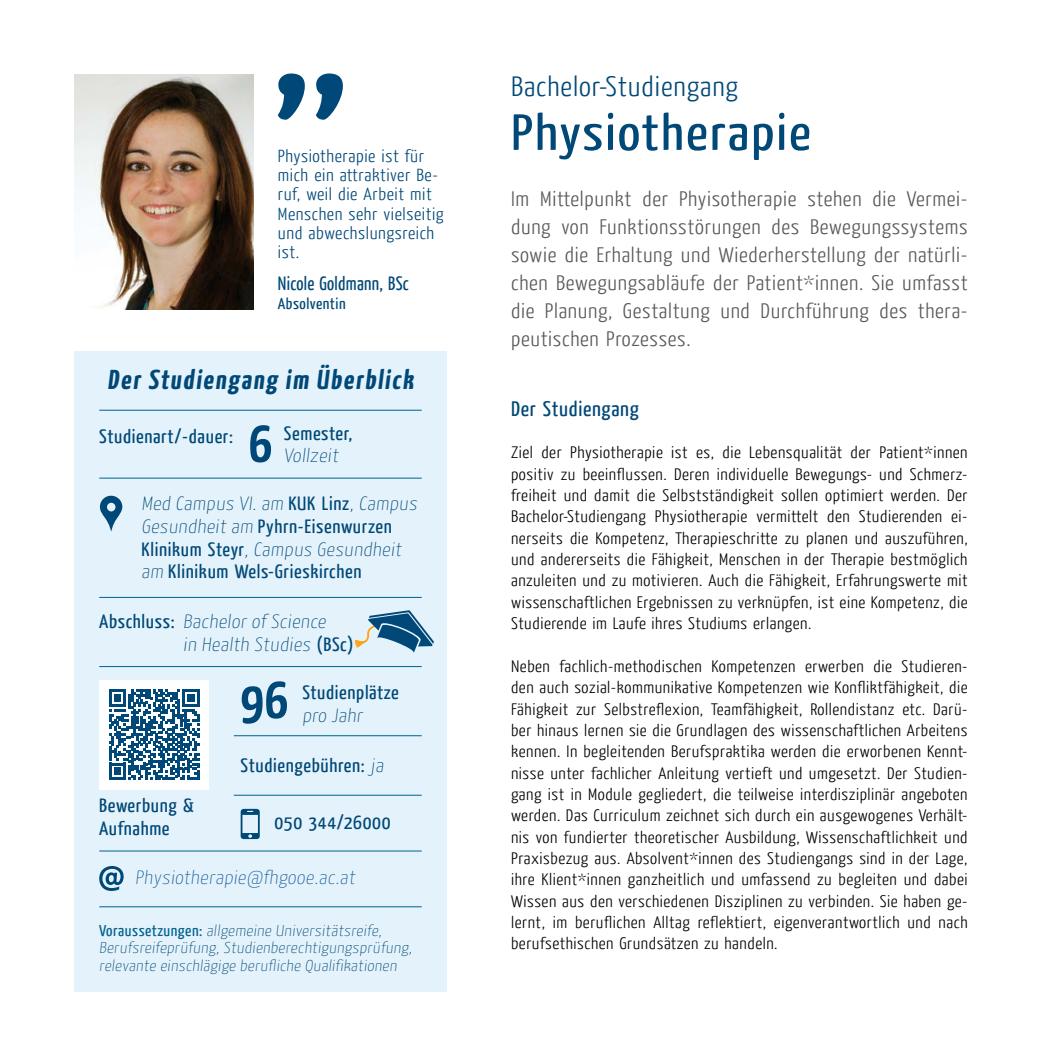
<style>
.page{position:relative;width:1042px;height:1042px;background:#fff}
.page>*{position:absolute;margin:0;border:0;box-sizing:border-box;transform-origin:0 0}
.p_-_Infobox_-_regular{font:700 52.5px "Yanone Kaffeesatz";color:#004877;scale:1.1 1}
.H1_-_Innenteil{font:50.75px "Yanone Kaffeesatz";letter-spacing:.03em;color:#004877;scale:1.2 1}
.H1_-_Innenteil-2{font:300 28px "Yanone Kaffeesatz";letter-spacing:.03em;color:#004877;scale:1.1 1}
.h2_-_Infobox{font:700 27.3px "Yanone Kaffeesatz";color:#004877;scale:1.1 1}
.p_-_Einleitung{font:300 21px/28px "Yanone Kaffeesatz";letter-spacing:.03em;color:#58585a;text-align:justify;scale:1.1 1}
.H2_-_Zwischentitel{font:21px "Yanone Kaffeesatz";letter-spacing:.03em;color:#004877;scale:1.1 1}
.p_-_Infobox_-_regular-2{font:19.25px/22.8px "Yanone Kaffeesatz";letter-spacing:.03em;color:#004877;scale:1.1 1}
.p_-_Infobox_-_regular-3{font:100 19.25px/22.8px "Yanone Kaffeesatz";color:#004877;scale:1.1 1}
.p_-_infobox_light{font:100 19.25px "Yanone Kaffeesatz";color:#165b9a;scale:1.1 1}
.p_-_Infobox_-_regular-4{font:19.25px "Yanone Kaffeesatz";letter-spacing:.03em;color:#004877}
.t1{font:300 17.5px/19.2px "Yanone Kaffeesatz";letter-spacing:.03em;color:#004877;scale:1.1 1}
.p_-_Fließtext{font:300 16.62px/21.3px "Yanone Kaffeesatz";letter-spacing:.03em;color:#000;text-align:justify;scale:1.1 1}
.t2{font:100 15.75px/17.5px "Yanone Kaffeesatz";letter-spacing:.03em;color:#004877;scale:1.1 1}
.t3{font:15.75px "Yanone Kaffeesatz";letter-spacing:.03em;color:#004877;scale:1.1 1}
.s1{font-weight:100}
.s2{font-weight:400}
.s3{font-weight:400;color:#00628e}
</style>
<div class="page">
<div style="left:74px;top:352px;width:372px;height:640px;background:#e4f2fb"></div>
<svg style="left:100px;top:496px;width:22px;height:35px"></svg>
<hr style="left:99px;top:410px;width:323px;height:1px;background:#00628e">
<hr style="left:99px;top:478px;width:323px;height:1px;background:#00628e">
<hr style="left:99px;top:597px;width:323px;height:1px;background:#00628e">
<hr style="left:99px;top:666px;width:323px;height:1px;background:#00628e">
<hr style="left:234px;top:735px;width:188px;height:1px;background:#00628e">
<hr style="left:234px;top:795px;width:188px;height:1px;background:#00628e">
<hr style="left:99px;top:850px;width:323px;height:1px;background:#00628e">
<hr style="left:99px;top:906px;width:323px;height:1px;background:#00628e">
<svg style="left:354px;top:610px;width:80px;height:43px"></svg>
<svg style="left:241px;top:809px;width:19px;height:30px"></svg>
<svg style="left:99px;top:866px;width:25px;height:25px"></svg>
<svg style="left:278px;top:73px;width:65px;height:47px"></svg>
<div style="left:99px;top:680px;width:110px;height:109px;background:#fff"></div>
<svg style="left:109px;top:689px;width:90px;height:91px"></svg>
<img style="left:74px;top:74px;width:180px;height:235px">
<p class="t1" style="left:278px;top:146px;width:152px">Physiotherapie ist für mich ein attraktiver Be&shy;ruf, weil die Arbeit mit<br>Menschen sehr vielseitig und abwechslungsreich ist.</p>
<p class="p_-_Infobox_-_regular-4" style="left:278px;top:271px;width:133px">Nicole Goldmann, BSc</p>
<p class="t3" style="left:278px;top:293px;width:63px">Absolventin</p>
<h2 class="h2_-_Infobox" style="left:107px;top:362px;width:283px">Der Studiengang im Überblick</h2>
<p class="p_-_Infobox_-_regular" style="left:249px;top:412px;width:22px">6</p>
<p class="p_-_Infobox_-_regular-2" style="left:99px;top:425px;width:123px">Studienart/-dauer:</p>
<p class="p_-_Infobox_-_regular-2" style="left:284px;top:421px;width:64px">Semester,<br><span class="s1">Vollzeit</span></p>
<p class="p_-_Infobox_-_regular-2" style="left:141px;top:491px;width:254px"><span class="s1">Med Campus VI. am</span> KUK Linz<span class="s1">, Campus Gesundheit am</span> Pyhrn-Eisenwurzen Klinikum Steyr<span class="s1">, Campus Gesundheit am</span> Klinikum Wels-Grieskirchen</p>
<p class="p_-_Infobox_-_regular-3" style="left:183px;top:609px;width:156px;text-indent:-84px"><span class="s2">Abschluss:</span> Bachelor of Science<br>in Health Studies <span class="s2">(BSc)</span></p>
<p class="p_-_Infobox_-_regular" style="left:241px;top:668px;width:45px">96</p>
<p class="p_-_Infobox_-_regular-2" style="left:302px;top:680px;width:89px">Studienplätze <span class="s1">pro Jahr</span></p>
<p class="p_-_Infobox_-_regular-2" style="left:241px;top:753px;width:134px">Studiengebühren: <span class="s1">ja</span></p>
<p class="p_-_Infobox_-_regular-2" style="left:99px;top:793px;width:87px">Bewerbung &amp;<br>Aufnahme</p>
<p class="p_-_Infobox_-_regular-2" style="left:274px;top:810px;width:107px">050 344/26000</p>
<p class="p_-_infobox_light" style="left:135px;top:865px;width:204px">Physiotherapie@fhgooe.ac.at</p>
<p class="t2" style="left:99px;top:921px;width:288px"><span class="s3">Voraussetzungen:</span> allgemeine Universitätsreife,<br>Berufsreifeprüfung, Studienberechtigungsprüfung, relevante einschlägige berufliche Qualifikationen</p>
<h1 class="H1_-_Innenteil-2" style="left:511px;top:68px;width:208px">Bachelor-Studiengang</h1>
<h1 class="H1_-_Innenteil" style="left:511px;top:100px;width:251px">Physiotherapie</h1>
<p class="p_-_Einleitung" style="left:511px;top:184px;width:416px">Im Mittelpunkt der Phyisotherapie stehen die Vermei&shy;dung von Funktionsstörungen des Bewegungssystems sowie die Erhaltung und Wiederherstellung der natürli&shy;chen Bewegungsabläufe der Patient*innen. Sie umfasst die Planung, Gestaltung und Durchführung des thera&shy;peutischen Prozesses.</p>
<h2 class="H2_-_Zwischentitel" style="left:511px;top:395px;width:118px">Der Studiengang</h2>
<p class="p_-_Fließtext" style="left:511px;top:441px;width:416px">Ziel der Physiotherapie ist es, die Lebensqualität der Patient*innen positiv zu beeinflussen. Deren individuelle Bewegungs- und Schmerz&shy;freiheit und damit die Selbstständigkeit sollen optimiert werden. Der Bachelor-Studiengang Physiotherapie vermittelt den Studierenden ei&shy;nerseits die Kompetenz, Therapieschritte zu planen und auszuführen, und andererseits die Fähigkeit, Menschen in der Therapie bestmöglich anzuleiten und zu motivieren. Auch die Fähigkeit, Erfahrungswerte mit wissenschaftlichen Ergebnissen zu verknüpfen, ist eine Kompetenz, die Studierende im Laufe ihres Studiums erlangen.</p>
<p class="p_-_Fließtext" style="left:511px;top:655px;width:416px">Neben fachlich-methodischen Kompetenzen erwerben die Studieren&shy;den auch sozial-kommunikative Kompetenzen wie Konfliktfähigkeit, die Fähigkeit zur Selbstreflexion, Teamfähigkeit, Rollendistanz etc. Darü&shy;ber hinaus lernen sie die Grundlagen des wissenschaftlichen Arbeitens kennen. In begleitenden Berufspraktika werden die erworbenen Kennt&shy;nisse unter fachlicher Anleitung vertieft und umgesetzt. Der Studien&shy;gang ist in Module gegliedert, die teilweise interdisziplinär angeboten werden. Das Curriculum zeichnet sich durch ein ausgewogenes Verhält&shy;nis von fundierter theoretischer Ausbildung, Wissenschaftlichkeit und Praxisbezug aus. Absolvent*innen des Studiengangs sind in der Lage, ihre Klient*innen ganzheitlich und umfassend zu begleiten und dabei Wissen aus den verschiedenen Disziplinen zu verbinden. Sie haben ge&shy;lernt, im beruflichen Alltag reflektiert, eigenverantwortlich und nach berufsethischen Grundsätzen zu handeln.</p>
</div>
